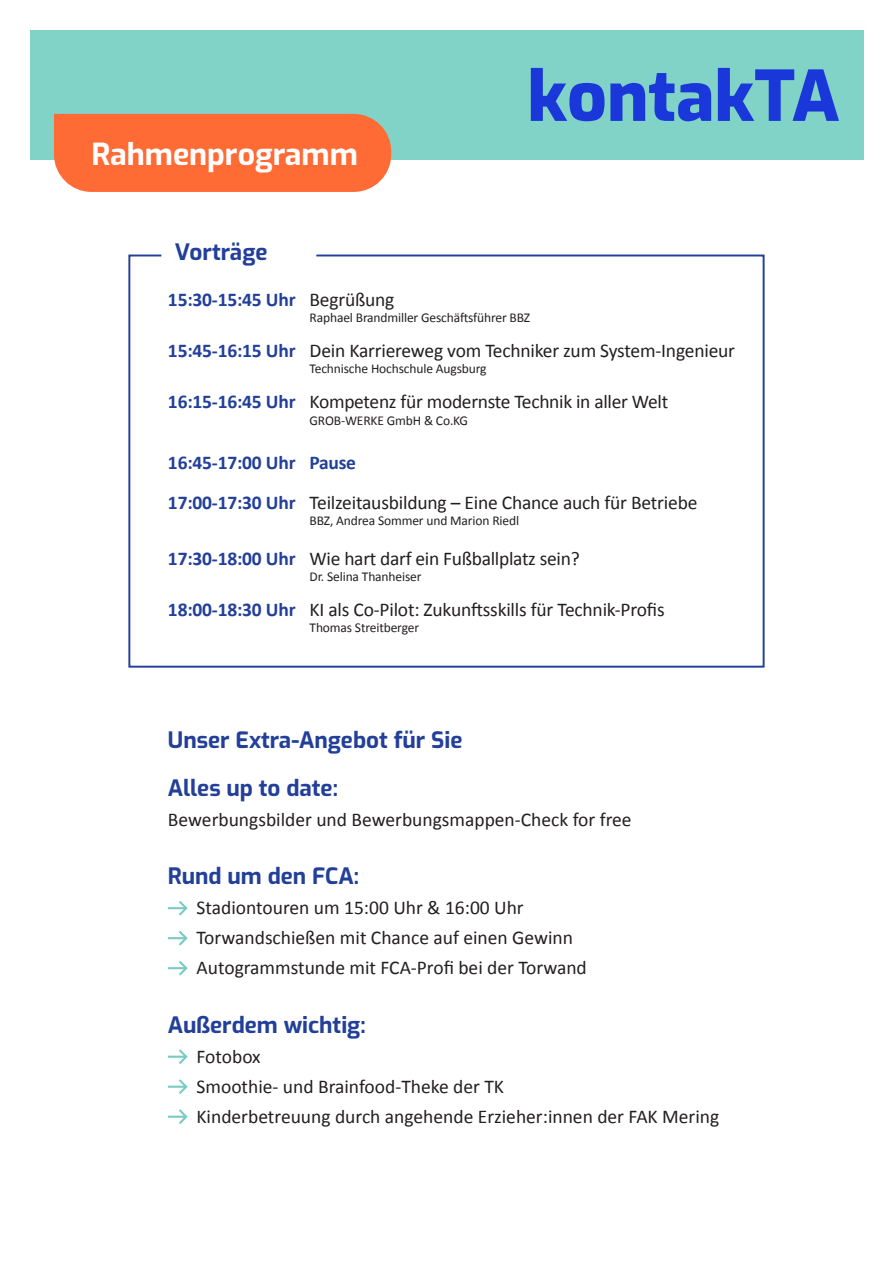
<style>
.page{position:relative;width:893px;height:1263px;background:#fff}
.page>*{position:absolute;margin:0;border:0;box-sizing:border-box;transform-origin:0 0}
.t1{font:700 30.3px "Exo";color:#fff}
.t2{font:700 22.5px/48px "Exo";color:#223f99}
.t3{font:19.5px/30px "Calibri";letter-spacing:-.01em;color:#231f20}
.t4{font:700 19.5px "Calibri";letter-spacing:-.01em;color:#223f99}
.t5{font:13.5px "Calibri";letter-spacing:-.01em;color:#231f20}
.s1{font-weight:400;color:#231f20}
.s2{font-weight:700;color:#223f99}
</style>
<div class="page">
<div style="left:30px;top:30px;width:833px;height:129px;background:#81d2c7"></div>
<svg style="left:531px;top:68px;width:73px;height:53px"></svg>
<svg style="left:610px;top:73px;width:101px;height:48px"></svg>
<svg style="left:718px;top:68px;width:121px;height:53px"></svg>
<svg style="left:168px;top:901px;width:20px;height:15px"></svg>
<svg style="left:168px;top:931px;width:20px;height:15px"></svg>
<svg style="left:168px;top:961px;width:20px;height:15px"></svg>
<svg style="left:168px;top:1049px;width:20px;height:15px"></svg>
<svg style="left:168px;top:1079px;width:20px;height:15px"></svg>
<svg style="left:168px;top:1109px;width:20px;height:15px"></svg>
<svg style="left:128px;top:254px;width:637px;height:414px"></svg>
<div style="left:54px;top:114px;width:337px;height:78px;background:#ff6b35"></div>
<h1 class="t1" style="left:92px;top:131px;width:268px">Rahmenprogramm</h1>
<p class="t2" style="left:175px;top:226px;width:94px">Vorträge</p>
<p class="t4" style="left:168px;top:286px;width:228px">15:30-15:45 Uhr <span class="s1">Begrüßung</span></p>
<p class="t5" style="left:310px;top:308px;width:222px">Raphael Brandmiller Geschäftsführer BBZ</p>
<p class="t3" style="left:168px;top:335px;width:569px"><span class="s2">15:45-16:15 Uhr</span> Dein Karriereweg vom Techniker zum System-Ingenieur</p>
<p class="t5" style="left:310px;top:359px;width:178px">Technische Hochschule Augsburg</p>
<p class="t3" style="left:168px;top:386px;width:502px"><span class="s2">16:15-16:45 Uhr</span> Kompetenz für modernste Technik in aller Welt</p>
<p class="t5" style="left:310px;top:411px;width:160px">GROB-WERKE GmbH &amp; Co.KG</p>
<p class="t3" style="left:168px;top:442px;width:531px;line-height:39.8px"><span class="s2">16:45-17:00 Uhr Pause<br>17:00-17:30 Uhr</span> Teilzeitausbildung – Eine Chance auch für Betriebe</p>
<p class="t5" style="left:310px;top:511px;width:211px">BBZ, Andrea Sommer und Marion Riedl</p>
<p class="t3" style="left:168px;top:543px;width:413px"><span class="s2">17:30-18:00 Uhr</span> Wie hart darf ein Fußballplatz sein?</p>
<p class="t5" style="left:310px;top:567px;width:113px">Dr. Selina Thanheiser</p>
<p class="t3" style="left:168px;top:594px;width:498px"><span class="s2">18:00-18:30 Uhr</span> KI als Co-Pilot: Zukunftsskills für Technik-Profis</p>
<p class="t5" style="left:310px;top:618px;width:111px">Thomas Streitberger</p>
<p class="t2" style="left:168px;top:714px;width:296px">Unser Extra-Angebot für Sie<br>Alles up to date:</p>
<p class="t3" style="left:168px;top:803px;width:465px">Bewerbungsbilder und Bewerbungsmappen-Check for free</p>
<p class="t2" style="left:168px;top:850px;width:193px">Rund um den FCA:</p>
<p class="t3" style="left:197px;top:892px;width:392px">Stadiontouren um 15:00 Uhr &amp; 16:00 Uhr<br>Torwandschießen mit Chance auf einen Gewinn<br>Autogrammstunde mit FCA-Profi bei der Torwand</p>
<p class="t2" style="left:168px;top:999px;width:199px">Außerdem wichtig:</p>
<p class="t3" style="left:197px;top:1040px;width:524px">Fotobox<br>Smoothie- und Brainfood-Theke der TK<br>Kinderbetreuung durch angehende Erzieher:innen der FAK Mering</p>
</div>
